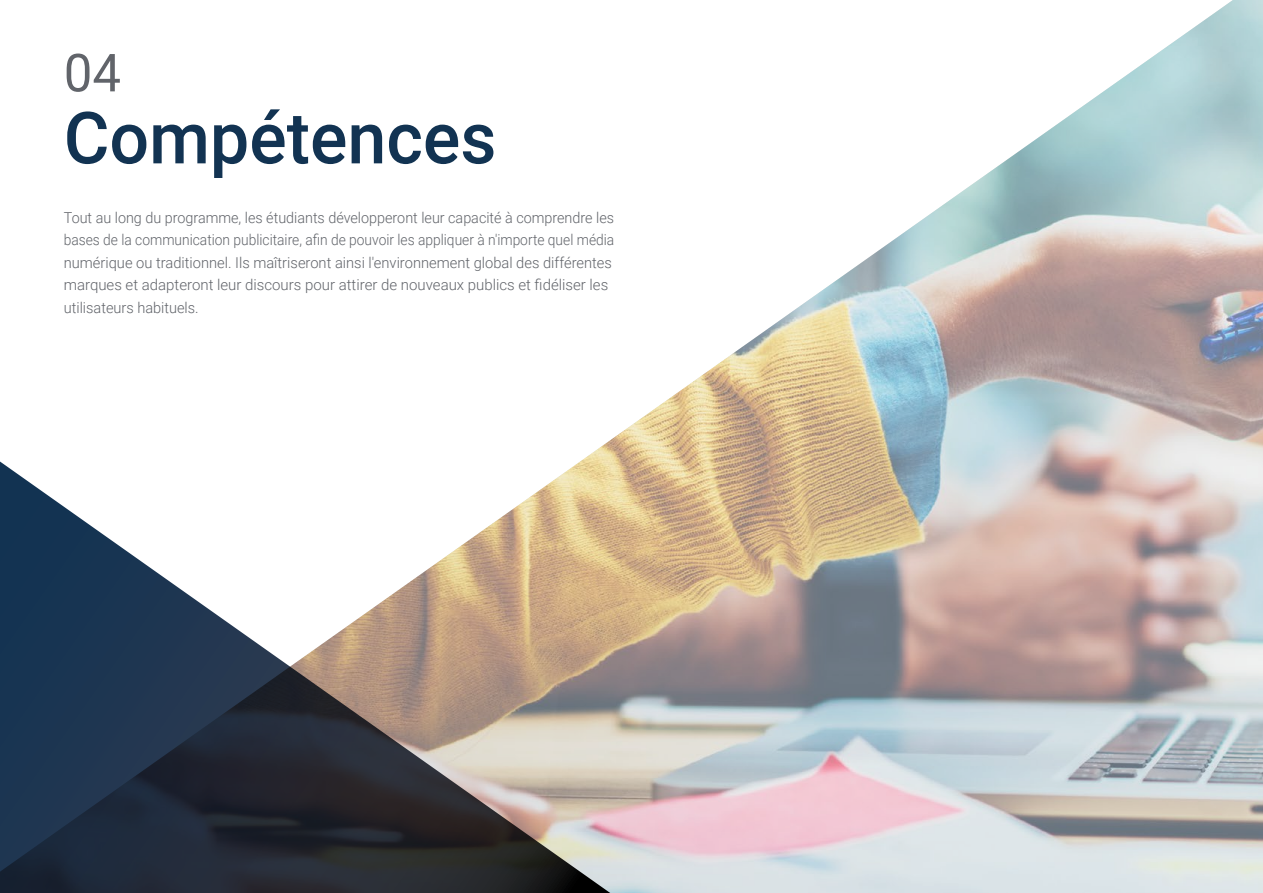
<style>
.page{position:relative;width:1263px;height:893px;background:#fff}
.page>*{position:absolute;margin:0;border:0;box-sizing:border-box;transform-origin:0 0}
.t1{font:500 72px "Roboto";color:#123352}
.t2{font:52.5px "Roboto";color:#61646a}
.t3{font:300 15px/22.5px "Roboto";color:#61646a;scale:.96 1}
</style>
<div class="page">
<img style="left:602px;top:0;width:661px;height:893px">
<svg style="left:0;top:446px;width:640px;height:447px"></svg>
<h2 class="t2" style="left:64px;top:36px;width:59px">04</h2>
<h1 class="t1" style="left:64px;top:87px;width:434px">Compétences</h1>
<p class="t3" style="left:64px;top:206px;width:575px">Tout au long du programme, les étudiants développeront leur capacité à comprendre les bases de la communication publicitaire, afin de pouvoir les appliquer à n'importe quel média numérique ou traditionnel. Ils maîtriseront ainsi l'environnement global des différentes marques et adapteront leur discours pour attirer de nouveaux publics et fidéliser les utilisateurs habituels.</p>
</div>
